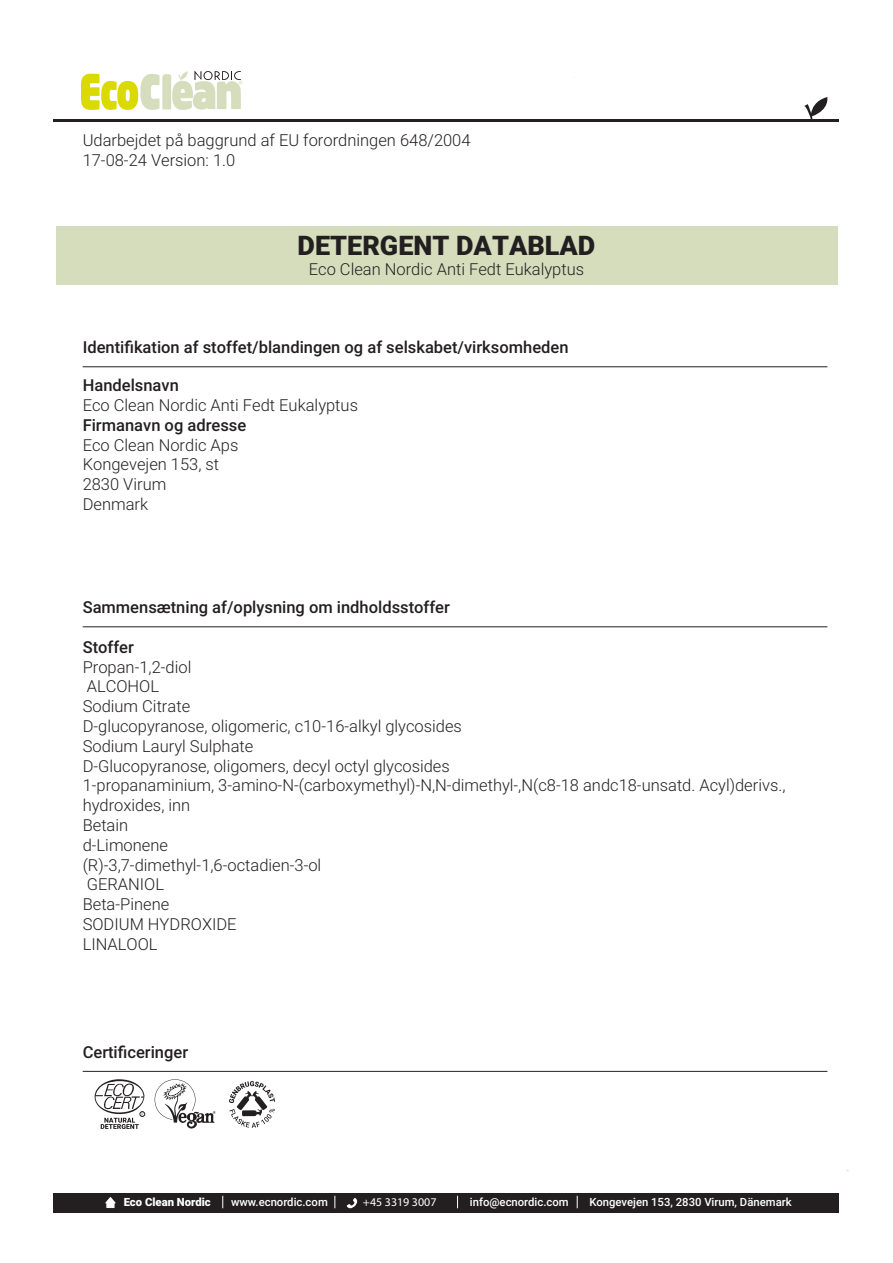
<style>
.page{position:relative;width:893px;height:1263px;background:#fff}
.page>*{position:absolute;margin:0;border:0;box-sizing:border-box;transform-origin:0 0}
.t1{font:900 27px "Roboto";color:#231f20}
.t2{font:300 16.5px/19.8px "Roboto";color:#231f20}
.t3{font:500 16.5px "Roboto";color:#231f20}
.t4{font:11.85px "Myriad Pro";color:#fff}
.t5{font:500 11.25px "Roboto";color:#fff}
.t6{font:900 11.25px "Roboto";color:#fff}
</style>
<div class="page">
<div style="left:56px;top:226px;width:781px;height:59px;background:#d5ddbd"></div>
<hr style="left:83px;top:366px;width:744px;height:1px;background:#231f20">
<hr style="left:83px;top:626px;width:744px;height:1px;background:#231f20">
<hr style="left:83px;top:1071px;width:744px;height:1px;background:#231f20">
<svg style="left:804px;top:97px;width:24px;height:22px"></svg>
<div style="left:54px;top:1193px;width:785px;height:19px;background:#231f20"></div>
<svg style="left:346px;top:1198px;width:12px;height:11px"></svg>
<svg style="left:105px;top:1197px;width:11px;height:11px"></svg>
<svg style="left:222px;top:1196px;width:1px;height:12px"></svg>
<svg style="left:335px;top:1196px;width:1px;height:12px"></svg>
<svg style="left:457px;top:1196px;width:1px;height:12px"></svg>
<svg style="left:577px;top:1196px;width:1px;height:12px"></svg>
<hr style="left:54px;top:119px;width:785px;height:3px;background:#231f20">
<svg style="left:81px;top:71px;width:161px;height:39px"></svg>
<svg style="left:155px;top:1079px;width:61px;height:50px"></svg>
<svg style="left:95px;top:1079px;width:50px;height:50px"></svg>
<svg style="left:229px;top:1081px;width:46px;height:47px"></svg>
<p class="t2" style="left:83px;top:130px;width:389px">Udarbejdet på baggrund af EU forordningen 648/2004<br>17-08-24 Version: 1.0</p>
<h1 class="t1" style="left:298px;top:227px;width:299px">DETERGENT DATABLAD</h1>
<p class="t2" style="left:309px;top:259px;width:277px">Eco Clean Nordic Anti Fedt Eukalyptus</p>
<p class="t3" style="left:83px;top:336px;width:487px">Identifikation af stoffet/blandingen og af selskabet/virksomheden</p>
<p class="t3" style="left:83px;top:374px;width:98px">Handelsnavn</p>
<p class="t2" style="left:83px;top:395px;width:277px">Eco Clean Nordic Anti Fedt Eukalyptus</p>
<p class="t3" style="left:83px;top:413px;width:165px">Firmanavn og adresse</p>
<p class="t2" style="left:83px;top:434px;width:157px">Eco Clean Nordic Aps<br>Kongevejen 153, st<br>2830 Virum<br>Denmark</p>
<p class="t3" style="left:83px;top:595px;width:369px">Sammensætning af/oplysning om indholdsstoffer</p>
<p class="t3" style="left:83px;top:635px;width:53px">Stoffer</p>
<p class="t2" style="left:83px;top:656px;width:704px">Propan-1,2-diol<br>ALCOHOL<br>Sodium Citrate<br>D-glucopyranose, oligomeric, c10-16-alkyl glycosides<br>Sodium Lauryl Sulphate<br>D-Glucopyranose, oligomers, decyl octyl glycosides<br>1-propanaminium, 3-amino-N-(carboxymethyl)-N,N-dimethyl-,N(c8-18 andc18-unsatd. Acyl)derivs., hydroxides, inn<br>Betain<br>d-Limonene<br>(R)-3,7-dimethyl-1,6-octadien-3-ol<br>GERANIOL<br>Beta-Pinene<br>SODIUM HYDROXIDE<br>LINALOOL</p>
<p class="t3" style="left:83px;top:1040px;width:107px">Certificeringer</p>
<p class="t6" style="left:124px;top:1194px;width:89px">Eco Clean Nordic</p>
<p class="t5" style="left:231px;top:1194px;width:98px">www.ecnordic.com</p>
<p class="t4" style="left:363px;top:1194px;width:75px">+45 3319 3007</p>
<p class="t5" style="left:470px;top:1194px;width:100px">info@ecnordic.com</p>
<p class="t5" style="left:589px;top:1194px;width:204px">Kongevejen 153, 2830 Virum, Dänemark</p>
</div>
